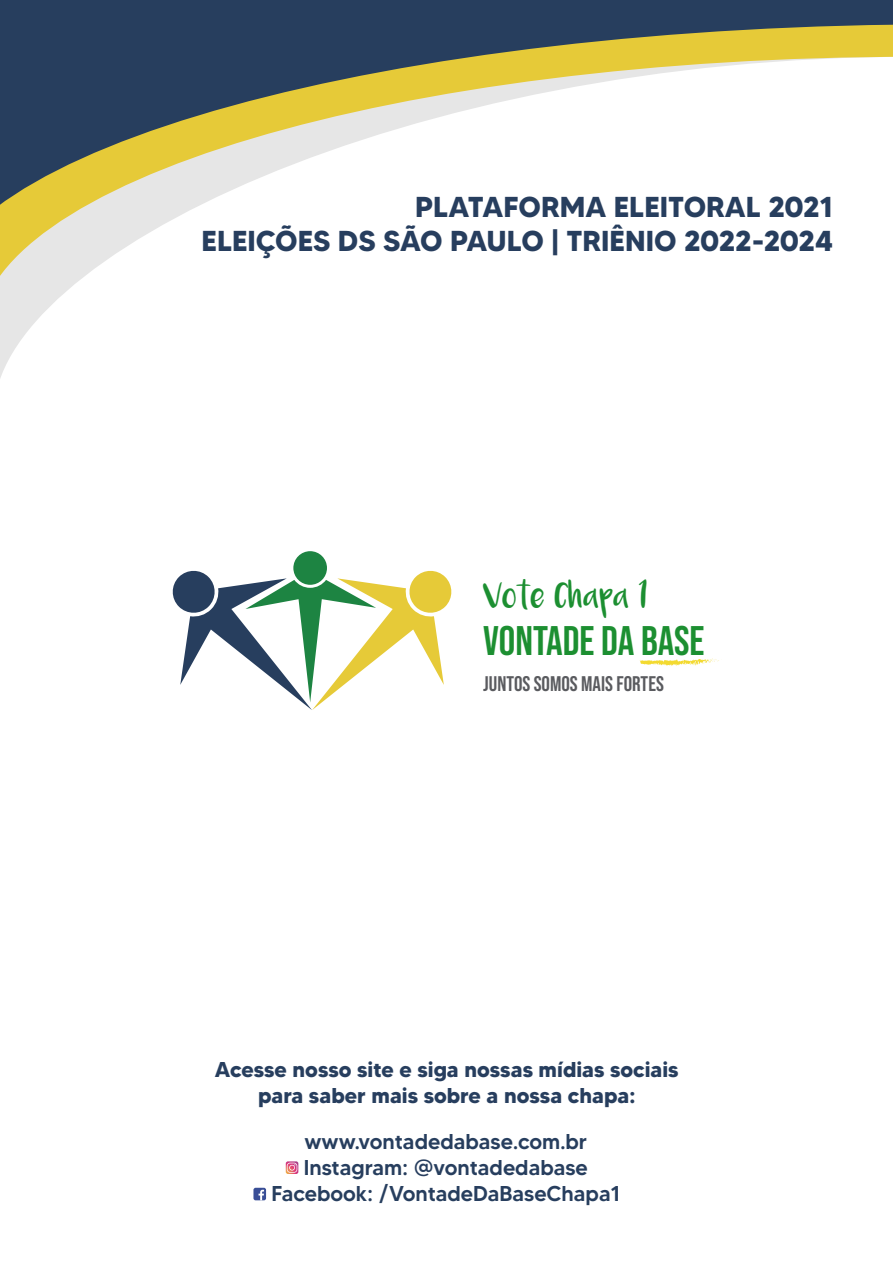
<style>
.page{position:relative;width:893px;height:1263px;background:#fff}
.page>*{position:absolute;margin:0;border:0;box-sizing:border-box;transform-origin:0 0}
.t1{font:41.25px "Bebas Neue";color:#1c8f31}
.t2{font:700 28.8px/34.5px "MADETOMMY";color:#273e5e;text-align:right}
.t3{font:500 21.45px/25.7px "MADETOMMY";color:#273e5e;text-align:center}
.t4{font:700 21.45px/25.7px "MADETOMMY";color:#273e5e;text-align:center}
.t5{font:21.15px "Bebas Neue";color:#5a5b5f}
.t6{font:19.2px "Luna";color:#1c8f31}
</style>
<div class="page">
<svg style="left:0;top:303px;width:53px;height:33px;fill:#e6e6e6"></svg>
<svg style="left:0;top:0;width:893px;height:303px"></svg>
<div style="left:253px;top:1188px;width:13px;height:12px;background:#394e96;border-radius:2px"></div>
<svg style="left:259px;top:1190px;width:5px;height:10px"></svg>
<svg style="left:286px;top:1161px;width:12px;height:13px"></svg>
<div style="left:293px;top:551px;width:34px;height:34px;background:#1d8442;border-radius:50%"></div>
<svg style="left:172px;top:569px;width:280px;height:141px"></svg>
<svg style="left:640px;top:658px;width:79px;height:8px"></svg>
<h2 class="t2" style="left:201px;top:189px;width:633px">PLATAFORMA ELEITORAL 2021<br>ELEIÇÕES DS SÃO PAULO | TRIÊNIO 2022-2024</h2>
<p class="t6" style="left:483px;top:590px;width:166px">Vote Chapa 1</p>
<h1 class="t1" style="left:483px;top:617px;width:223px">VONTADE DA BASE</h1>
<p class="t5" style="left:483px;top:671px;width:182px">JUNTOS SOMOS MAIS FORTES</p>
<p class="t4" style="left:215px;top:1057px;width:465px">Acesse nosso site e siga nossas mídias sociais para saber mais sobre a nossa chapa:</p>
<p class="t3" style="left:271px;top:1128px;width:350px">www.vontadedabase.com.br<br>Instagram: @vontadedabase<br>Facebook: /VontadeDaBaseChapa1</p>
</div>
